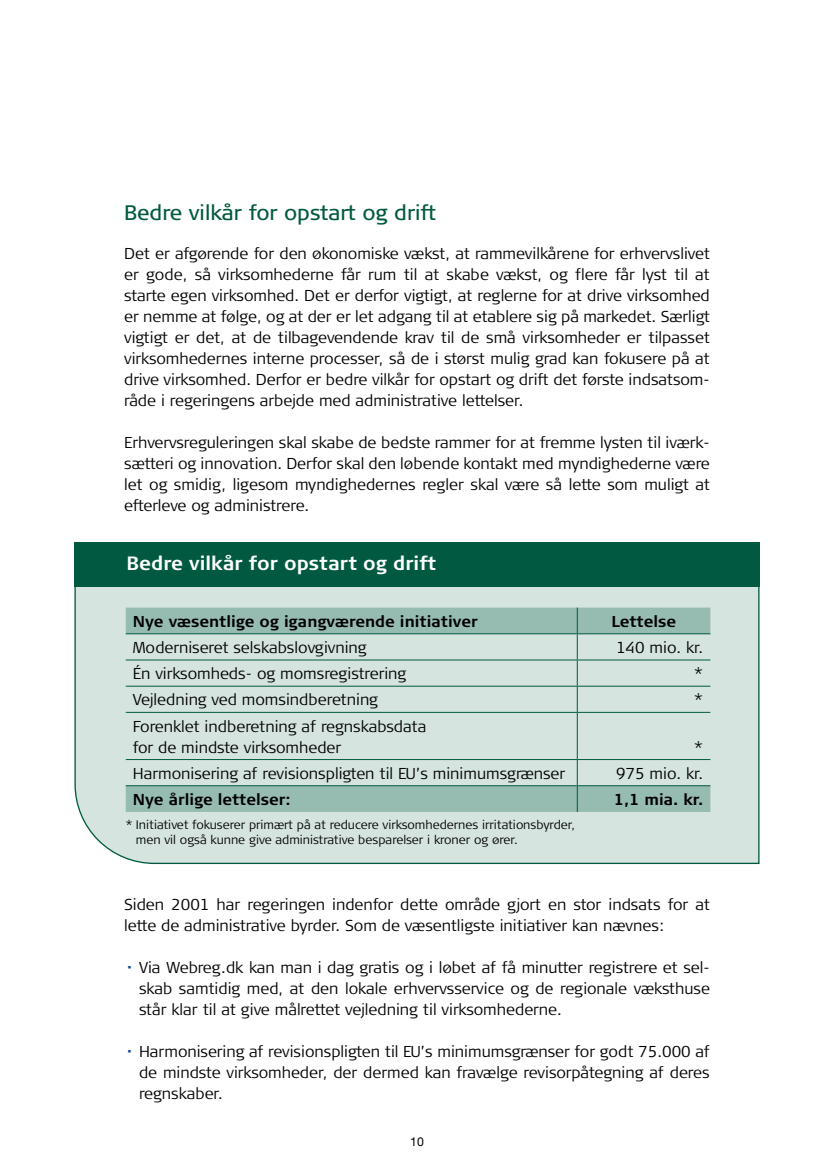
<style>
.page{position:relative;width:834px;height:1176px;background:#fff}
.page>*{position:absolute;margin:0;border:0;box-sizing:border-box;transform-origin:0 0}
.t1{font:21px "Signa Column";color:#005940}
.t2{font:700 19.25px "Signa Column";color:#fff}
.t3{font:300 15.75px/21px "Signa Column";color:#000;text-align:justify}
.t4{font:700 15.75px "Signa Column";color:#000}
.t5{font:300 12.25px/14.9px "Signa Column";color:#000}
.t6{font:12.25px "Helvetica Neue";color:#000}
.s1{font-weight:900;color:#034694}
</style>
<div class="page">
<svg style="left:74px;top:542px;width:686px;height:322px;background:#ccded8"></svg>
<svg style="left:126px;top:607px;width:584px;height:205px;background:#c2d8d1"></svg>
<hr style="left:126px;top:633px;width:451px;height:1px;background:#005940">
<hr style="left:577px;top:633px;width:133px;height:1px;background:#005940">
<hr style="left:126px;top:659px;width:451px;height:1px;background:#005940">
<hr style="left:577px;top:659px;width:133px;height:1px;background:#005940">
<hr style="left:126px;top:686px;width:451px;height:1px;background:#005940">
<hr style="left:577px;top:686px;width:133px;height:1px;background:#005940">
<svg style="left:576px;top:607px;width:1px;height:105px"></svg>
<hr style="left:126px;top:712px;width:451px;height:1px;background:#005940">
<hr style="left:577px;top:712px;width:133px;height:1px;background:#005940">
<hr style="left:576px;top:713px;width:1px;height:46px;background:#005940">
<hr style="left:126px;top:759px;width:451px;height:1px;background:#005940">
<hr style="left:577px;top:759px;width:133px;height:1px;background:#005940">
<hr style="left:126px;top:785px;width:451px;height:1px;background:#005940">
<hr style="left:577px;top:785px;width:133px;height:1px;background:#005940">
<svg style="left:576px;top:760px;width:1px;height:52px"></svg>
<div style="left:74px;top:542px;width:685px;height:44px;background:#005940"></div>
<h1 class="t1" style="left:124px;top:200px;width:313px">Bedre vilkår for opstart og drift</h1>
<p class="t3" style="left:124px;top:243px;width:587px">Det er afgørende for den økonomiske vækst, at rammevilkårene for erhvervslivet er gode, så virksomhederne får rum til at skabe vækst, og flere får lyst til at starte egen virksomhed. Det er derfor vigtigt, at reglerne for at drive virksomhed er nemme at følge, og at der er let adgang til at etablere sig på markedet. Særligt vigtigt er det, at de tilbagevendende krav til de små virksomheder er tilpasset virksomhedernes interne processer, så de i størst mulig grad kan fokusere på at drive virksomhed. Derfor er bedre vilkår for opstart og drift det første indsatsom&shy;råde i regeringens arbejde med administrative lettelser.</p>
<p class="t3" style="left:124px;top:432px;width:587px">Erhvervsreguleringen skal skabe de bedste rammer for at fremme lysten til iværk&shy;sætteri og innovation. Derfor skal den løbende kontakt med myndighederne være let og smidig, ligesom myndighedernes regler skal være så lette som muligt at efterleve og administrere.</p>
<p class="t2" style="left:126px;top:552px;width:311px">Bedre vilkår for opstart og drift</p>
<p class="t4" style="left:133px;top:612px;width:346px">Nye væsentlige og igangværende initiativer</p>
<p class="t4" style="left:611px;top:612px;width:66px">Lettelse</p>
<p class="t3" style="left:133px;top:637px;width:235px">Moderniseret selskabslovgivning</p>
<p class="t3" style="left:616px;top:637px;width:89px">140 mio. kr.</p>
<p class="t3" style="left:133px;top:663px;width:275px">Én virksomheds- og momsregistrering</p>
<p class="t3" style="left:693px;top:663px;width:11px">*</p>
<p class="t3" style="left:133px;top:689px;width:247px">Vejledning ved momsindberetning</p>
<p class="t3" style="left:693px;top:689px;width:11px">*</p>
<p class="t3" style="left:133px;top:715px;width:295px">Forenklet indberetning af regnskabsdata for de mindste virksomheder</p>
<p class="t3" style="left:693px;top:736px;width:11px">*</p>
<p class="t3" style="left:133px;top:763px;width:434px">Harmonisering af revisionspligten til EU’s minimumsgrænser</p>
<p class="t3" style="left:616px;top:763px;width:89px">975 mio. kr.</p>
<p class="t4" style="left:133px;top:790px;width:160px">Nye årlige lettelser:</p>
<p class="t4" style="left:614px;top:790px;width:91px">1,1 mia. kr.</p>
<p class="t5" style="left:136px;top:817px;width:440px;text-indent:-10px">* Initiativet fokuserer primært på at reducere virksomhedernes irritationsbyrder, men vil også kunne give administrative besparelser i kroner og ører.</p>
<p class="t3" style="left:124px;top:894px;width:587px">Siden 2001 har regeringen indenfor dette område gjort en stor indsats for at lette de administrative byrder. Som de væsentligste initiativer kan nævnes:</p>
<p class="t3" style="left:139px;top:957px;width:572px;text-indent:-15px"><span class="s1">·</span> Via Webreg.dk kan man i dag gratis og i løbet af få minutter registrere et sel&shy;skab samtidig med, at den lokale erhvervsservice og de regionale væksthuse står klar til at give målrettet vejledning til virksomhederne.</p>
<p class="t3" style="left:139px;top:1041px;width:572px;text-indent:-15px"><span class="s1">·</span> Harmonisering af revisionspligten til EU’s minimumsgrænser for godt 75.000 af de mindste virksomheder, der dermed kan fravælge revisorpåtegning af deres regnskaber.</p>
<p class="t6" style="left:410px;top:1134px;width:15px">10</p>
</div>
